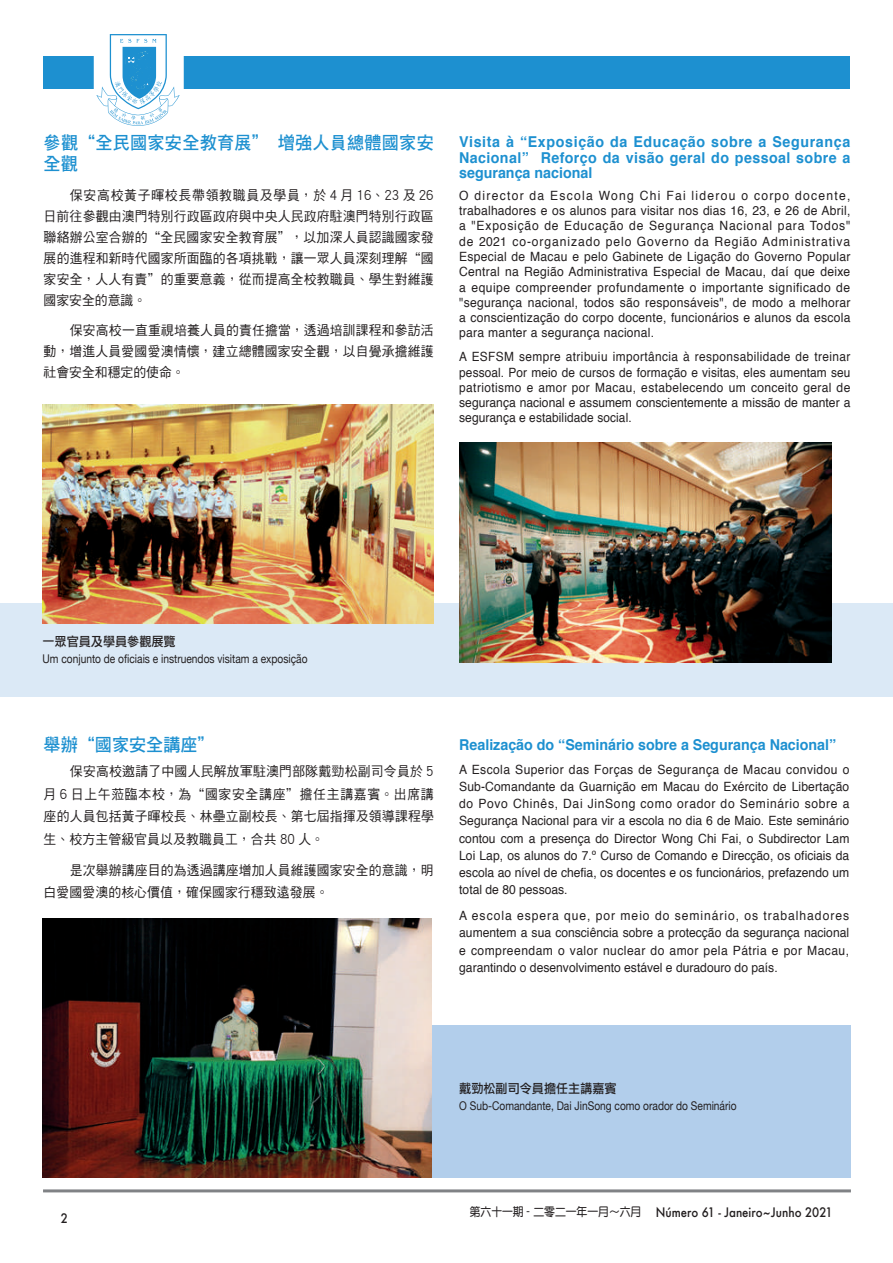
<style>
.page{position:relative;width:893px;height:1263px;background:#fff}
.page>*{position:absolute;margin:0;border:0;box-sizing:border-box;transform-origin:0 0}
.t1{font:18px/21px "DF Hei HK W7";letter-spacing:.015em;color:#1d90d0;scale:.95 1}
.t2{font:700 15px/15.3px "Helvetica";color:#1d90d0;text-align:justify;scale:.95 1}
.t3{font:13.5px/21px "DF Hei HK W5";letter-spacing:.015em;color:#231f20;text-align:justify;scale:.95 1}
.t4{font:12.75px/17.2px "Helvetica";color:#231f20;text-align:justify;scale:.95 1}
.t5{font:12.75px/15.3px "Helvetica";color:#231f20;text-align:justify;scale:.93 1}
.t6{font:12.75px "DF Li Hei HK W5";color:#231f20;scale:.95 1}
.t7{font:500 12.75px "Futura";color:#231f20;scale:.9 1}
.t8{font:12px "Helvetica Neue";color:#231f20;scale:.85 1}
.t9{font:12px "DF Yuan HK W7";color:#231f20;scale:.9 1}
.s1{font-family:"Futura";font-weight:500;font-size:12.75px}
</style>
<div class="page">
<hr style="left:43px;top:1189px;width:808px;height:3px;background:#808285">
<div style="left:43px;top:57px;width:807px;height:32px;background:#1d90d0"></div>
<svg style="left:94px;top:34px;width:90px;height:92px"></svg>
<div style="left:417px;top:1025px;width:433px;height:153px;background:#b2ceeb"></div>
<div style="left:0;top:603px;width:893px;height:93px;background:#dbe9f6"></div>
<img style="left:43px;top:405px;width:391px;height:218px">
<img style="left:459px;top:443px;width:372px;height:220px">
<img style="left:43px;top:918px;width:389px;height:260px">
<h1 class="t1" style="left:44px;top:132px;width:412px">參觀“全民國家安全教育展” 增強人員總體國家安全觀</h1>
<p class="t3" style="left:44px;top:185px;width:412px;text-indent:26px">保安高校黃子暉校長帶領教職員及學員，於 4 月 16、23 及 26日前往參觀由澳門特別行政區政府與中央人民政府駐澳門特別行政區聯絡辦公室合辦的“全民國家安全教育展”，以加深人員認識國家發展的進程和新時代國家所面臨的各項挑戰，讓一眾人員深刻理解“國家安全，人人有責”的重要意義，從而提高全校教職員、學生對維護國家安全的意識。</p>
<p class="t3" style="left:44px;top:319px;width:412px;text-indent:26px">保安高校一直重視培養人員的責任擔當，透過培訓課程和參訪活動，增進人員愛國愛澳情懷，建立總體國家安全觀，以自覺承擔維護社會安全和穩定的使命。</p>
<p class="t2" style="left:459px;top:135px;width:413px">Visita à “Exposição da Educação sobre a Segurança Nacional” Reforço da visão geral do pessoal sobre a segurança nacional</p>
<p class="t4" style="left:459px;top:188px;width:413px;line-height:15.3px">O director da Escola Wong Chi Fai liderou o corpo docente, trabalhadores e os alunos para visitar nos dias 16, 23, e 26 de Abril, a "Exposição de Educação de Segurança Nacional para Todos" de 2021 co-organizado pelo Governo da Região Administrativa Especial de Macau e pelo Gabinete de Ligação do Governo Popular Central na Região Administrativa Especial de Macau, daí que deixe a equipe compreender profundamente o importante significado de "segurança nacional, todos são responsáveis", de modo a melhorar a conscientização do corpo docente, funcionários e alunos da escola para manter a segurança nacional.</p>
<p class="t5" style="left:459px;top:349px;width:422px">A ESFSM sempre atribuiu importância à responsabilidade de treinar pessoal. Por meio de cursos de formação e visitas, eles aumentam seu patriotismo e amor por Macau, estabelecendo um conceito geral de segurança nacional e assumem conscientemente a missão de manter a segurança e estabilidade social.</p>
<p class="t6" style="left:43px;top:634px;width:142px">一眾官員及學員參觀展覽</p>
<p class="t8" style="left:43px;top:650px;width:313px">Um conjunto de oficiais e instruendos visitam a exposição</p>
<h1 class="t1" style="left:44px;top:734px;width:182px">舉辦“國家安全講座”</h1>
<p class="t3" style="left:44px;top:760px;width:412px;line-height:22.5px;text-indent:26px">保安高校邀請了中國人民解放軍駐澳門部隊戴勁松副司令員於 5月 6 日上午蒞臨本校，為“國家安全講座”擔任主講嘉賓。出席講座的人員包括黃子暉校長、林壘立副校長、第七屆指揮及領導課程學生、校方主管級官員以及教職員工，合共 80 人。</p>
<p class="t3" style="left:44px;top:858px;width:412px;line-height:22.5px;text-indent:26px">是次舉辦講座目的為透過講座增加人員維護國家安全的意識，明白愛國愛澳的核心價值，確保國家行穩致遠發展。</p>
<p class="t2" style="left:459px;top:737px;width:398px">Realização do “Seminário sobre a Segurança Nacional”</p>
<p class="t4" style="left:459px;top:761px;width:412px">A Escola Superior das Forças de Segurança de Macau convidou o Sub-Comandante da Guarnição em Macau do Exército de Libertação do Povo Chinês, Dai JinSong como orador do Seminário sobre a Segurança Nacional para vir a escola no dia 6 de Maio. Este seminário contou com a presença do Director Wong Chi Fai, o Subdirector Lam Loi Lap, os alunos do 7.º Curso de Comando e Direcção, os oficiais da escola ao nível de chefia, os docentes e os funcionários, prefazendo um total de 80 pessoas.</p>
<p class="t4" style="left:459px;top:907px;width:412px">A escola espera que, por meio do seminário, os trabalhadores aumentem a sua consciência sobre a protecção da segurança nacional e compreendam o valor nuclear do amor pela Pátria e por Macau, garantindo o desenvolvimento estável e duradouro do país.</p>
<p class="t7" style="left:61px;top:1209px;width:9px">2</p>
<p class="t6" style="left:459px;top:1081px;width:167px">戴勁松副司令員擔任主講嘉賓</p>
<p class="t8" style="left:459px;top:1097px;width:328px">O Sub-Comandante, Dai JinSong como orador do Seminário</p>
<p class="t9" style="left:470px;top:1205px;width:327px">第六十一期 - 二零二一年一月～六月 <span class="s1">Número 61 - Janeiro</span></p>
<p class="t7" style="left:763px;top:1209px;width:11px">~</p>
<p class="t7" style="left:771px;top:1203px;width:70px">Junho 2021</p>
</div>
